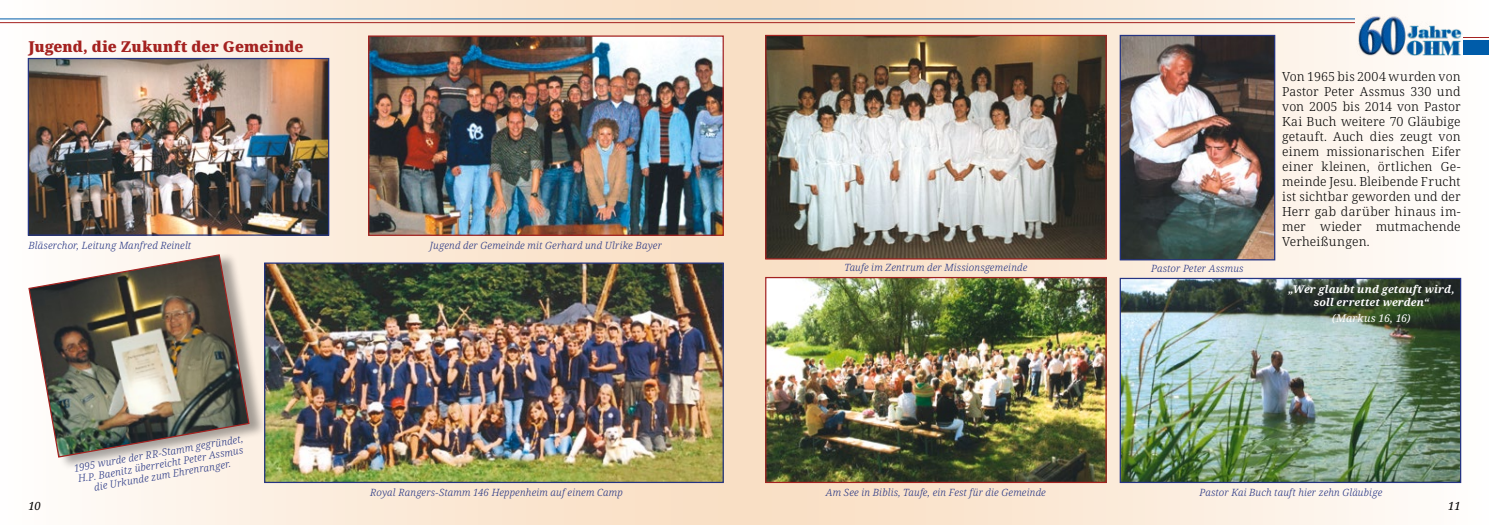
<style>
.page{position:relative;width:1489px;height:525px;background:#fff}
.page>*{position:absolute;margin:0;border:0;box-sizing:border-box;transform-origin:0 0}
.t1{font:900 15px "Noto Serif";letter-spacing:.005em;color:#a42220}
.t2{font:300 12.5px/15px "Noto Serif";letter-spacing:.015em;color:#000;text-align:justify}
.t3{font:italic 11.25px "Noto Serif";color:#000}
.t4{font:italic 700 10.62px/12.8px "Noto Serif";letter-spacing:.015em;color:#fff;text-align:center}
.t5{font:italic 10.62px "Noto Serif";color:#fff}
.t6{font:italic 300 10px/11.2px "Noto Serif";letter-spacing:.015em;color:#253483;text-align:center}
</style>
<div class="page">
<div style="left:0;top:0;width:744px;height:524px;background:linear-gradient(to right,#fffcfa,#f9dcbf)"></div>
<div style="left:744px;top:0;width:744px;height:524px;background:linear-gradient(to right,#f8dbbe,#fcfaf8)"></div>
<img style="left:1356px;top:14px;width:106px;height:41px">
<div style="left:1462px;top:40px;width:26px;height:15px;background:#005ca9"></div>
<svg style="left:1462px;top:37px;width:26px;height:1px"></svg>
<hr style="left:0;top:18px;width:1354px;height:1px;background:#005ca9">
<hr style="left:0;top:22px;width:1354px;height:1px;background:#a42220">
<img style="left:30px;top:60px;width:297px;height:173px">
<div style="left:28px;top:58px;width:301px;height:177px;border:1px solid #253483"></div>
<img style="left:370px;top:37px;width:351px;height:197px">
<div style="left:368px;top:35px;width:355px;height:201px;border:1px solid #a42220"></div>
<img style="left:266px;top:264px;width:455px;height:217px">
<div style="left:264px;top:262px;width:459px;height:221px;border:1px solid #253483"></div>
<div style="left:30px;top:252px;width:236px;height:217px;background:#000;opacity:.35"></div>
<img style="left:28px;top:253px;width:222px;height:205px">
<img style="left:767px;top:279px;width:337px;height:202px">
<div style="left:765px;top:277px;width:341px;height:206px;border:1px solid #a42220"></div>
<img style="left:767px;top:37px;width:337px;height:220px">
<div style="left:765px;top:35px;width:341px;height:224px;border:1px solid #a42220"></div>
<img style="left:1121px;top:280px;width:337px;height:201px">
<div style="left:1119px;top:278px;width:341px;height:205px;border:1px solid #253483"></div>
<img style="left:1121px;top:37px;width:152px;height:221px">
<div style="left:1119px;top:35px;width:156px;height:225px;border:1px solid #253483"></div>
<h1 class="t1" style="left:28px;top:35px;width:277px">Jugend, die Zukunft der Gemeinde</h1>
<p class="t6" style="left:28px;top:240px;width:164px">Bläserchor, Leitung Manfred Reinelt</p>
<p class="t6" style="left:73px;top:462px;width:173px;rotate:-10deg">1995 wurde der RR-Stamm gegründet,<br>H.P. Baenitz überreicht Peter Assmus die Urkunde zum Ehrenranger.</p>
<p class="t6" style="left:430px;top:240px;width:234px">Jugend der Gemeinde mit Gerhard und Ulrike Bayer</p>
<p class="t6" style="left:370px;top:486px;width:254px">Royal Rangers-Stamm 146 Heppenheim auf einem Camp</p>
<p class="t6" style="left:844px;top:262px;width:184px">Taufe im Zentrum der Missionsgemeinde</p>
<p class="t6" style="left:1151px;top:263px;width:94px">Pastor Peter Assmus</p>
<p class="t2" style="left:1281px;top:69px;width:180px">Von 1965 bis 2004 wurden von Pastor Peter Assmus 330 und von 2005 bis 2014 von Pastor Kai Buch weitere 70 Gläubige getauft. Auch dies zeugt von einem missionarischen Eifer einer kleinen, örtlichen Ge&shy;meinde Jesu. Bleibende Frucht ist sichtbar geworden und der Herr gab darüber hinaus im&shy;mer wieder mutmachende Verheißungen.</p>
<p class="t4" style="left:1287px;top:283px;width:168px">„Wer glaubt und getauft wird, soll errettet werden“</p>
<p class="t5" style="left:1332px;top:311px;width:80px">(Markus 16, 16)</p>
<p class="t6" style="left:825px;top:486px;width:221px">Am See in Biblis, Taufe, ein Fest für die Gemeinde</p>
<p class="t6" style="left:1199px;top:486px;width:184px">Pastor Kai Buch tauft hier zehn Gläubige</p>
<p class="t3" style="left:28px;top:498px;width:14px">10</p>
<p class="t3" style="left:1447px;top:498px;width:14px">11</p>
</div>
